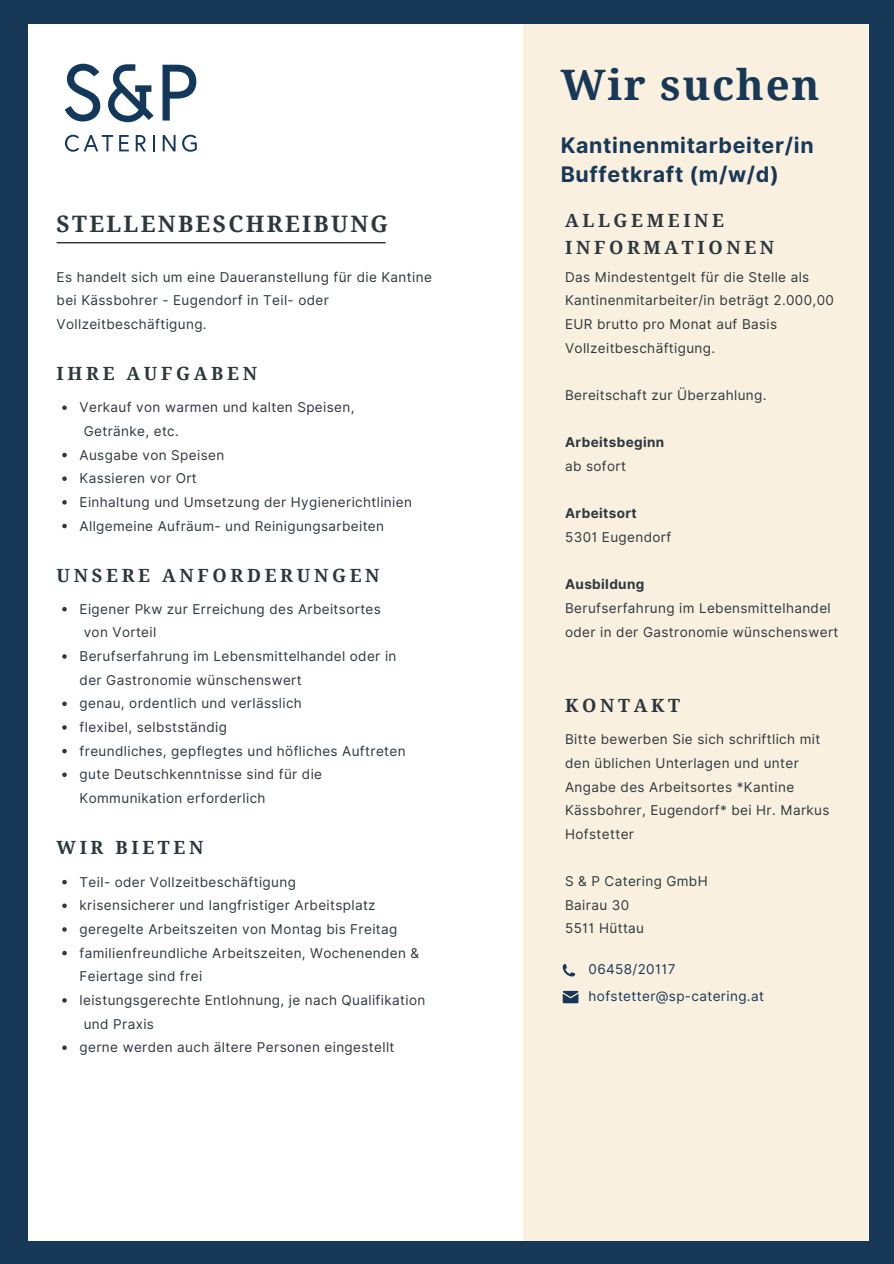
<style>
.page{position:relative;width:894px;height:1264px;background:#fff}
.page>*{position:absolute;margin:0;border:0;box-sizing:border-box;transform-origin:0 0}
.t1{font:700 42px "Noto Serif";letter-spacing:.04em;color:#183858}
.t2{font:700 22.65px "Noto Serif";letter-spacing:.1em;color:#2c383e}
.t3{font:700 21.45px/29.2px "Inter";letter-spacing:.03em;color:#183858}
.t4{font:700 18.15px/27px "Noto Serif";letter-spacing:.2em;color:#2c383e}
.t5{font:13.5px/23.7px "Inter";letter-spacing:.025em;color:#2c383e}
.t6{font:13.5px "Inter";letter-spacing:.03em;color:#183858}
.t7{font:700 13.5px "Inter";letter-spacing:.03em;color:#2c383e}
</style>
<div class="page">
<div style="left:0;top:0;width:893px;height:1263px;background:#183858"></div>
<div style="left:28px;top:24px;width:840px;height:1216px;background:#fff"></div>
<hr style="left:57px;top:242px;width:328px;height:1px;background:#000">
<div style="left:523px;top:24px;width:344px;height:1216px;background:#faf0df"></div>
<svg style="left:108px;top:64px;width:46px;height:58px"></svg>
<svg style="left:65px;top:64px;width:35px;height:57px"></svg>
<svg style="left:162px;top:65px;width:34px;height:56px"></svg>
<svg style="left:65px;top:135px;width:48px;height:17px"></svg>
<svg style="left:119px;top:135px;width:10px;height:16px"></svg>
<svg style="left:136px;top:135px;width:10px;height:16px"></svg>
<svg style="left:153px;top:135px;width:2px;height:16px"></svg>
<svg style="left:163px;top:135px;width:12px;height:16px"></svg>
<svg style="left:182px;top:135px;width:15px;height:17px"></svg>
<svg style="left:62px;top:405px;width:5px;height:5px"></svg>
<svg style="left:62px;top:453px;width:5px;height:4px"></svg>
<svg style="left:62px;top:476px;width:5px;height:5px"></svg>
<svg style="left:62px;top:500px;width:5px;height:4px"></svg>
<svg style="left:62px;top:524px;width:5px;height:4px"></svg>
<svg style="left:62px;top:607px;width:5px;height:4px"></svg>
<svg style="left:62px;top:654px;width:5px;height:4px"></svg>
<svg style="left:62px;top:701px;width:5px;height:5px"></svg>
<svg style="left:62px;top:725px;width:5px;height:4px"></svg>
<svg style="left:62px;top:749px;width:5px;height:4px"></svg>
<svg style="left:62px;top:772px;width:5px;height:5px"></svg>
<svg style="left:62px;top:879px;width:5px;height:5px"></svg>
<svg style="left:62px;top:903px;width:5px;height:5px"></svg>
<svg style="left:62px;top:927px;width:5px;height:4px"></svg>
<svg style="left:62px;top:950px;width:5px;height:5px"></svg>
<svg style="left:62px;top:998px;width:5px;height:4px"></svg>
<svg style="left:62px;top:1045px;width:5px;height:4px"></svg>
<svg style="left:562px;top:964px;width:13px;height:12px"></svg>
<svg style="left:562px;top:990px;width:16px;height:13px"></svg>
<p class="t2" style="left:57px;top:207px;width:333px">STELLENBESCHREIBUNG</p>
<p class="t5" style="left:57px;top:265px;width:376px">Es handelt sich um eine Daueranstellung für die Kantine bei Kässbohrer - Eugendorf in Teil- oder<br>Vollzeitbeschäftigung.</p>
<p class="t4" style="left:57px;top:360px;width:202px">IHRE AUFGABEN</p>
<p class="t5" style="left:84px;top:395px;width:272px;text-indent:-4px">Verkauf von warmen und kalten Speisen,<br>Getränke, etc.</p>
<p class="t5" style="left:80px;top:443px;width:146px">Ausgabe von Speisen</p>
<p class="t5" style="left:80px;top:466px;width:119px">Kassieren vor Ort</p>
<p class="t5" style="left:80px;top:490px;width:334px">Einhaltung und Umsetzung der Hygienerichtlinien</p>
<p class="t5" style="left:80px;top:513px;width:306px">Allgemeine Aufräum- und Reinigungsarbeiten</p>
<p class="t4" style="left:57px;top:561px;width:324px">UNSERE ANFORDERUNGEN</p>
<p class="t5" style="left:84px;top:597px;width:298px;text-indent:-4px">Eigener Pkw zur Erreichung des Arbeitsortes von Vorteil</p>
<p class="t5" style="left:80px;top:644px;width:318px">Berufserfahrung im Lebensmittelhandel oder in der Gastronomie wünschenswert</p>
<p class="t5" style="left:80px;top:691px;width:224px">genau, ordentlich und verlässlich</p>
<p class="t5" style="left:80px;top:715px;width:149px">flexibel, selbstständig</p>
<p class="t5" style="left:80px;top:739px;width:327px">freundliches, gepflegtes und höfliches Auftreten</p>
<p class="t5" style="left:80px;top:762px;width:244px">gute Deutschkenntnisse sind für die<br>Kommunikation erforderlich</p>
<p class="t4" style="left:57px;top:833px;width:148px">WIR BIETEN</p>
<p class="t5" style="left:80px;top:869px;width:218px">Teil- oder Vollzeitbeschäftigung</p>
<p class="t5" style="left:80px;top:893px;width:297px">krisensicherer und langfristiger Arbeitsplatz</p>
<p class="t5" style="left:80px;top:917px;width:319px">geregelte Arbeitszeiten von Montag bis Freitag</p>
<p class="t5" style="left:80px;top:940px;width:341px">familienfreundliche Arbeitszeiten, Wochenenden &amp;<br>Feiertage sind frei</p>
<p class="t5" style="left:84px;top:988px;width:343px;text-indent:-4px">leistungsgerechte Entlohnung, je nach Qualifikation und Praxis</p>
<p class="t5" style="left:80px;top:1035px;width:316px">gerne werden auch ältere Personen eingestellt</p>
<p class="t1" style="left:560px;top:55px;width:260px">Wir suchen</p>
<p class="t3" style="left:560px;top:130px;width:254px">Kantinenmitarbeiter/in<br>Buffetkraft (m/w/d)</p>
<p class="t4" style="left:565px;top:206px;width:211px">ALLGEMEINE<br>INFORMATIONEN</p>
<p class="t5" style="left:565px;top:265px;width:270px">Das Mindestentgelt für die Stelle als Kantinenmitarbeiter/in beträgt 2.000,00<br>EUR brutto pro Monat auf Basis Vollzeitbeschäftigung.</p>
<p class="t5" style="left:565px;top:383px;width:203px">Bereitschaft zur Überzahlung.</p>
<p class="t7" style="left:565px;top:434px;width:101px">Arbeitsbeginn</p>
<p class="t5" style="left:565px;top:454px;width:62px">ab sofort</p>
<p class="t7" style="left:565px;top:505px;width:73px">Arbeitsort</p>
<p class="t5" style="left:565px;top:525px;width:108px">5301 Eugendorf</p>
<p class="t7" style="left:565px;top:576px;width:81px">Ausbildung</p>
<p class="t5" style="left:565px;top:596px;width:275px">Berufserfahrung im Lebensmittelhandel oder in der Gastronomie wünschenswert</p>
<p class="t4" style="left:565px;top:692px;width:116px">KONTAKT</p>
<p class="t5" style="left:565px;top:727px;width:266px">Bitte bewerben Sie sich schriftlich mit den üblichen Unterlagen und unter<br>Angabe des Arbeitsortes *Kantine<br>Kässbohrer, Eugendorf* bei Hr. Markus<br>Hofstetter</p>
<p class="t5" style="left:565px;top:869px;width:144px">S &amp; P Catering GmbH</p>
<p class="t5" style="left:565px;top:893px;width:66px">Bairau 30</p>
<p class="t5" style="left:565px;top:916px;width:80px">5511 Hüttau</p>
<p class="t6" style="left:588px;top:960px;width:88px">06458/20117</p>
<p class="t6" style="left:588px;top:987px;width:177px">hofstetter@sp-catering.at</p>
</div>
